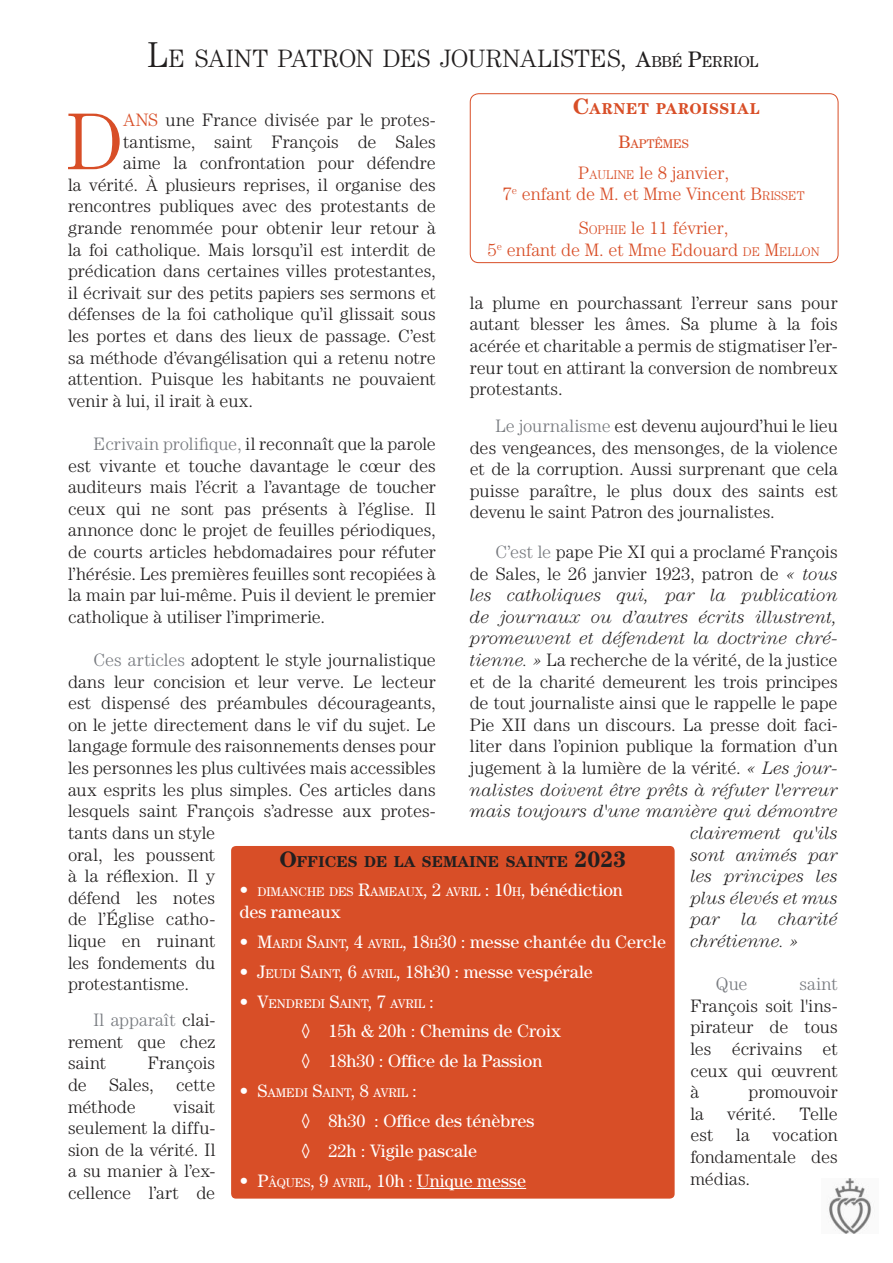
<style>
.page{position:relative;width:893px;height:1263px;background:#fff}
.page>*{position:absolute;margin:0;border:0;box-sizing:border-box;transform-origin:0 0}
.t1{font:300 80.85px "Century Std";color:#d84e27}
.t2{font:300 25.2px "Century Std";color:#221f1f}
.t3{font:300 18px/21.6px "Century Std";color:#221f1f;text-align:justify}
.t4{font:italic 300 18px "Century Std";color:#221f1f}
.t5{font:18px/29.8px "Century Std";color:#fff}
.t6{font:300 18px/21.6px "Century Std";color:#d84e27;text-align:center}
.t7{font:300 18px "Century Std";letter-spacing:.025em;color:#221f1f}
.t8{font:300 18px "Century Std";letter-spacing:.01em;color:#787b80}
.t9{font:700 15.75px "Century Std";color:#221f1f}
.t10{font:700 15.75px "Century Std";letter-spacing:.035em;color:#d84e27}
.t11{font:12.6px "Century Std";color:#fff}
.t12{font:12.6px "Century Std";color:#d84e27}
.s1{font-size:36px}
.s2{font-weight:400;font-size:22.5px}
.s3{font-weight:400;font-size:15.75px}
.s4{font-size:22.5px}
.s5{font-size:18px}
.s6{font-style:inherit}
.s7{font-size:12.6px}
.s8{color:#d84e27}
.s9{color:#787b80}
.s10{font-style:italic}
.s11{font-size:16.05px}
</style>
<div class="page">
<img style="left:829px;top:1178px;width:43px;height:55px">
<div style="left:470px;top:93px;width:368px;height:170px;border:1px solid #d84e27;border-radius:9px"></div>
<div style="left:227px;top:842px;width:451px;height:360px;background:#d84e27;border-radius:9px"></div>
<hr style="left:417px;top:1188px;width:109px;height:1px;background:#fff">
<div style="left:224px;top:839px;width:458px;height:367px;border:7px solid #fff;border-radius:9px"></div>
<h2 class="t2" style="left:148px;top:45px;width:612px"><span class="s1">L</span>E SAINT PATRON DES JOURNALISTES<span class="s2">, A</span><span class="s3">BBÉ</span> <span class="s2">P</span><span class="s3">ERRIOL</span></h2>
<p class="t10" style="left:573px;top:99px;width:188px"><span class="s4">C</span>ARNET PAROISSIAL</p>
<p class="t12" style="left:618px;top:137px;width:72px"><span class="s5">B</span>APTÊMES</p>
<p class="t6" style="left:503px;top:162px;width:304px"><span class="s6">P</span><span class="s7">AULINE</span> le 8 janvier<span class="s6">,<br></span>7<sup>e</sup> enfant de M. et Mme Vincent <span class="s6">B</span><span class="s7">RISSET</span></p>
<p class="t6" style="left:487px;top:218px;width:334px"><span class="s6">S</span><span class="s7">OPHIE</span> le 11 février<span class="s6">,<br></span>5<sup>e</sup> enfant de M. et Mme Edouard <span class="s7">DE</span> <span class="s6">M</span><span class="s7">ELLON</span></p>
<h1 class="t1" style="left:66px;top:97px;width:58px">D</h1>
<p class="t3" style="left:123px;top:109px;width:314px"><span class="s8">ANS</span> une France divisée par le protes-</p>
<p class="t3" style="left:123px;top:131px;width:314px">tantisme, saint François de Sales</p>
<p class="t3" style="left:123px;top:152px;width:314px">aime la confrontation pour défendre</p>
<p class="t3" style="left:68px;top:174px;width:369px">la vérité. À plusieurs reprises, il organise des</p>
<p class="t3" style="left:68px;top:195px;width:369px">rencontres publiques avec des protestants de</p>
<p class="t3" style="left:68px;top:217px;width:369px">grande renommée pour obtenir leur retour à</p>
<p class="t3" style="left:68px;top:239px;width:369px">la foi catholique. Mais lorsqu’il est interdit de</p>
<p class="t3" style="left:68px;top:260px;width:369px">prédication dans certaines villes protestantes,</p>
<p class="t3" style="left:68px;top:282px;width:369px">il écrivait sur des petits papiers ses sermons et</p>
<p class="t3" style="left:68px;top:303px;width:369px">défenses de la foi catholique qu’il glissait sous</p>
<p class="t3" style="left:68px;top:325px;width:369px">les portes et dans des lieux de passage. C’est</p>
<p class="t3" style="left:68px;top:347px;width:369px">sa méthode d’évangélisation qui a retenu notre</p>
<p class="t3" style="left:68px;top:368px;width:369px">attention. Puisque les habitants ne pouvaient</p>
<p class="t7" style="left:68px;top:391px;width:187px">venir à lui, il irait à eux.</p>
<p class="t3" style="left:68px;top:433px;width:369px;text-indent:26px"><span class="s9">Ecrivain prolifique,</span> il reconnaît que la parole est vivante et touche davantage le cœur des auditeurs mais l’écrit a l’avantage de toucher ceux qui ne sont pas présents à l’église. Il annonce donc le projet de feuilles périodiques, de courts articles hebdomadaires pour réfuter l’hérésie. Les premières feuilles sont recopiées à la main par lui-même. Puis il devient le premier catholique à utiliser l’imprimerie.</p>
<p class="t3" style="left:68px;top:649px;width:369px;text-align:left;text-indent:26px"><span class="s9">Ces articles</span> adoptent le style journalistique dans leur concision et leur verve. Le lecteur est dispensé des préambules décourageants, on le jette directement dans le vif du sujet. Le langage formule des raisonnements denses pour les personnes les plus cultivées mais accessibles aux esprits les plus simples. Ces articles dans lesquels saint François s’adresse aux protes&shy;tants dans un style<br>oral, les poussent<br>à la réflexion. Il y<br>défend les notes<br>de l’Église catho-<br>lique en ruinant<br>les fondements du<br>protestantisme.</p>
<p class="t3" style="left:68px;top:1009px;width:149px;text-indent:26px"><span class="s9">Il apparaît</span> clai&shy;rement que chez saint</p>
<p class="t3" style="left:470px;top:292px;width:369px">la plume en pourchassant l’erreur sans pour autant blesser les âmes. Sa plume à la fois acérée et charitable a permis de stigmatiser l’er&shy;reur tout en attirant la conversion de nombreux protestants.</p>
<p class="t3" style="left:470px;top:415px;width:369px;text-indent:26px"><span class="s9">Le journalisme</span> est devenu aujourd’hui le lieu des vengeances, des mensonges, de la violence et de la corruption. Aussi surprenant que cela puisse paraître, le plus doux des saints est devenu le saint Patron des journalistes.</p>
<p class="t3" style="left:495px;top:541px;width:344px"><span class="s9">C’est le</span> pape Pie XI qui a proclamé François</p>
<p class="t3" style="left:470px;top:563px;width:369px">de Sales, le 26 janvier 1923, patron de <span class="s10">« tous</span></p>
<p class="t4" style="left:470px;top:589px;width:369px">les catholiques qui, par la publication</p>
<p class="t4" style="left:470px;top:610px;width:369px">de journaux ou d’autres écrits illustrent,</p>
<p class="t4" style="left:470px;top:632px;width:369px">promeuvent et défendent la doctrine chré-</p>
<p class="t3" style="left:470px;top:649px;width:369px"><span class="s10">tienne. »</span> La recherche de la vérité, de la justice</p>
<p class="t3" style="left:470px;top:671px;width:369px">et de la charité demeurent les trois principes</p>
<p class="t3" style="left:470px;top:692px;width:369px">de tout journaliste ainsi que le rappelle le pape</p>
<p class="t3" style="left:470px;top:714px;width:369px">Pie XII dans un discours. La presse doit faci-</p>
<p class="t3" style="left:470px;top:735px;width:369px">liter dans l’opinion publique la formation d’un</p>
<p class="t3" style="left:470px;top:757px;width:369px">jugement à la lumière de la vérité. <span class="s10">« Les jour-</span></p>
<p class="t4" style="left:470px;top:783px;width:369px">nalistes doivent être prêts à réfuter l'erreur</p>
<p class="t4" style="left:470px;top:805px;width:369px">mais toujours d'une manière qui démontre</p>
<p class="t4" style="left:690px;top:826px;width:149px">clairement qu'ils</p>
<p class="t4" style="left:690px;top:848px;width:149px">sont animés par</p>
<p class="t4" style="left:690px;top:869px;width:149px">les principes les</p>
<p class="t4" style="left:690px;top:891px;width:149px">plus élevés et mus</p>
<p class="t4" style="left:690px;top:913px;width:149px">par la charité</p>
<p class="t4" style="left:690px;top:934px;width:110px">chrétienne. »</p>
<p class="t8" style="left:716px;top:974px;width:33px">Que</p>
<p class="t8" style="left:799px;top:974px;width:40px">saint</p>
<p class="t3" style="left:690px;top:995px;width:149px">François soit l'ins&shy;pirateur de tous les écrivains et ceux qui œuvrent à</p>
<p class="t9" style="left:279px;top:852px;width:348px"><span class="s4">O</span>FFICES DE LA SEMAINE SAINTE <span class="s4">2023</span></p>
<p class="t11" style="left:239px;top:885px;width:385px"><span class="s5">•</span> DIMANCHE DES <span class="s5">R</span>AMEAUX<span class="s5">, 2</span> AVRIL <span class="s5">: 10</span>H<span class="s5">,</span> <span class="s5">bénédiction</span></p>
<p class="t5" style="left:239px;top:898px;width:103px">des rameaux</p>
<p class="t5" style="left:239px;top:928px;width:428px"><span class="s6">• M</span><span class="s7">ARDI</span> <span class="s6">S</span><span class="s7">AINT</span><span class="s6">, 4</span> <span class="s7">AVRIL</span><span class="s6">,</span> 18<span class="s7">H</span>30 : messe chantée du Cercle</p>
<p class="t5" style="left:239px;top:958px;width:355px">• <span class="s6">J</span><span class="s7">EUDI</span> <span class="s6">S</span><span class="s7">AINT</span><span class="s6">, 6</span> <span class="s7">AVRIL</span><span class="s6">,</span> 18h30 : messe vespérale</p>
<p class="t11" style="left:239px;top:996px;width:196px"><span class="s5">•</span> <span class="s5">V</span>ENDREDI <span class="s5">S</span>AINT<span class="s5">, 7</span> AVRIL <span class="s5">:</span></p>
<p class="t5" style="left:301px;top:1018px;width:261px">◊ 15h &amp; 20h : Chemins de Croix ◊ 18h30 : Office de la Passion</p>
<p class="t11" style="left:239px;top:1086px;width:179px"><span class="s5">•</span> <span class="s5">S</span>AMEDI <span class="s5">S</span>AINT<span class="s5">, 8</span> AVRIL <span class="s5">:</span></p>
<p class="t5" style="left:301px;top:1107px;width:235px">◊ 8h30 : Office des ténèbres ◊ 22h : Vigile pascale</p>
<p class="t5" style="left:239px;top:1167px;width:288px">• <span class="s6">P</span><span class="s7">ÂQUES</span><span class="s6">, 9</span> <span class="s7">AVRIL</span>, 10h <span class="s11">:</span> Unique messe</p>
<p class="t3" style="left:68px;top:1052px;width:149px;text-indent:80px">François de Sales, cette méthode</p>
<p class="t3" style="left:749px;top:1081px;width:91px">promouvoir</p>
<p class="t3" style="left:68px;top:1095px;width:149px;text-indent:105px">visait seulement la diffu&shy;sion de la vérité. Il a su manier à l’ex&shy;cellence l’art de</p>
<p class="t3" style="left:690px;top:1103px;width:15px">la</p>
<p class="t3" style="left:727px;top:1103px;width:50px">vérité.</p>
<p class="t3" style="left:799px;top:1103px;width:40px">Telle</p>
<p class="t3" style="left:690px;top:1124px;width:25px">est</p>
<p class="t3" style="left:736px;top:1124px;width:15px">la</p>
<p class="t3" style="left:690px;top:1124px;width:149px;text-indent:82px">vocation fondamentale des médias.</p>
</div>
